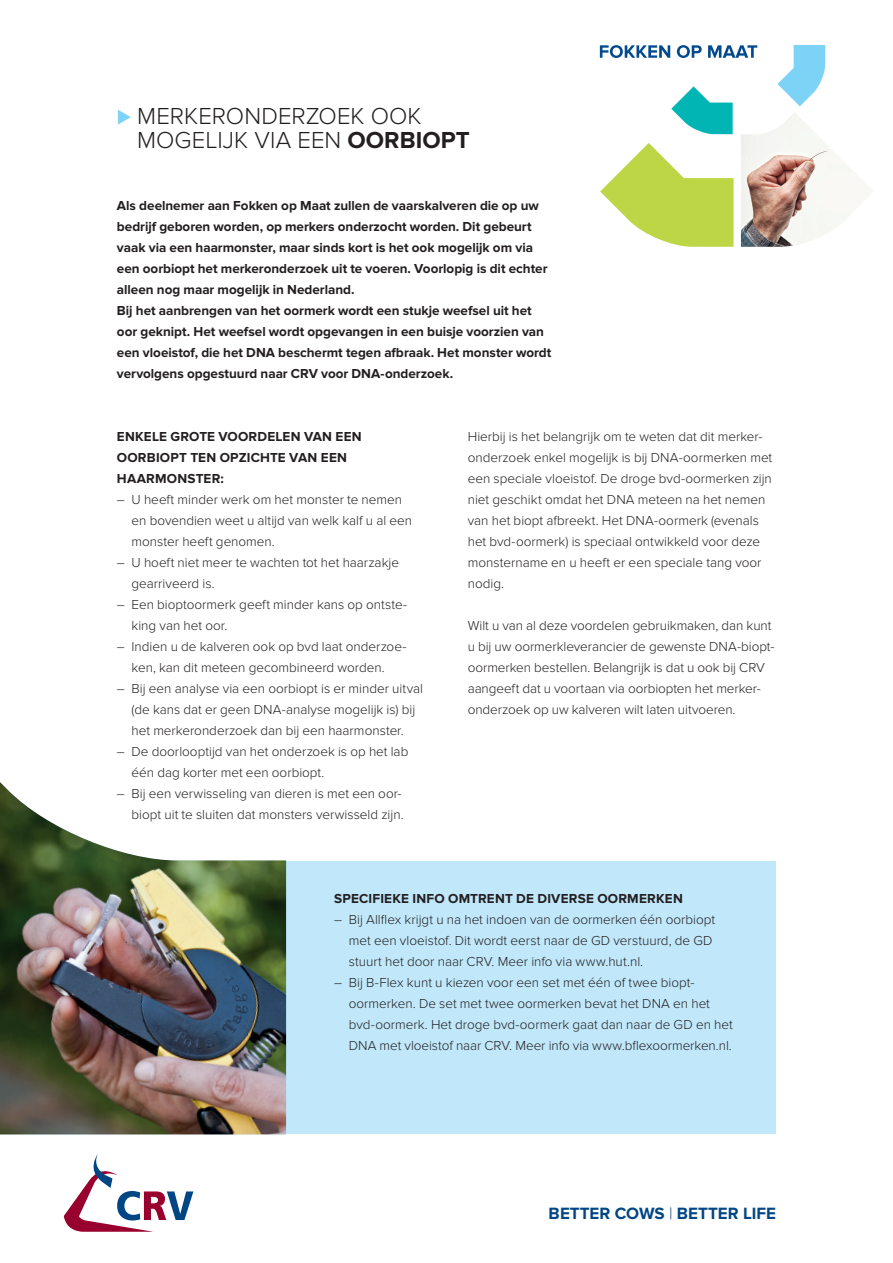
<style>
.page{position:relative;width:893px;height:1263px;background:#fff}
.page>*{position:absolute;margin:0;border:0;box-sizing:border-box;transform-origin:0 0}
.t1{font:300 24px/24px "Proxima Nova";color:#231f20}
.t2{font:700 16.95px "Proxima Nova";color:#004684}
.t3{font:300 13.5px/21px "Proxima Nova";color:#231f20}
.t4{font:700 13.5px/21px "Proxima Nova";color:#231f20}
.s1{font-weight:700;color:#7cd3f6}
.s2{font-weight:700}
.s3{font-weight:300}
</style>
<div class="page">
<div style="left:117px;top:861px;width:659px;height:273px;background:#c0e7fa"></div>
<img style="left:0;top:782px;width:286px;height:352px">
<svg style="left:64px;top:1154px;width:129px;height:78px"></svg>
<svg style="left:600px;top:143px;width:133px;height:104px"></svg>
<img style="left:741px;top:134px;width:132px;height:113px">
<svg style="left:599px;top:45px;width:226px;height:89px"></svg>
<h1 class="t1" style="left:137px;top:104px;width:334px;text-indent:-20px"><span class="s1">⊲</span> MERKERONDERZOEK OOK<br>MOGELIJK VIA EEN <span class="s2">OORBIOPT</span></h1>
<p class="t4" style="left:117px;top:196px;width:436px">Als deelnemer aan Fokken op Maat zullen de vaarskalveren die op uw bedrijf geboren worden, op merkers onderzocht worden. Dit gebeurt vaak via een haarmonster, maar sinds kort is het ook mogelijk om via een oorbiopt het merkeronderzoek uit te voeren. Voorlopig is dit echter alleen nog maar mogelijk in Nederland.<br>Bij het aanbrengen van het oormerk wordt een stukje weefsel uit het oor geknipt. Het weefsel wordt opgevangen in een buisje voorzien van een vloeistof, die het DNA beschermt tegen afbraak. Het monster wordt vervolgens opgestuurd naar CRV voor DNA-onderzoek.</p>
<p class="t4" style="left:117px;top:426px;width:246px">ENKELE GROTE VOORDELEN VAN EEN<br>OORBIOPT TEN OPZICHTE VAN EEN<br>HAARMONSTER:</p>
<p class="t3" style="left:132px;top:489px;width:282px;text-indent:-15px">– U heeft minder werk om het monster te nemen en bovendien weet u altijd van welk kalf u al een monster heeft genomen.</p>
<p class="t3" style="left:132px;top:552px;width:269px;text-indent:-15px">– U hoeft niet meer te wachten tot het haarzakje gearriveerd is.</p>
<p class="t3" style="left:132px;top:594px;width:277px;text-indent:-15px">– Een bioptoormerk geeft minder kans op ontste&shy;king van het oor.</p>
<p class="t3" style="left:117px;top:636px;width:291px;text-align:center">– Indien u de kalveren ook op bvd laat onderzoe&shy;ken, kan dit meteen gecombineerd worden.</p>
<p class="t3" style="left:117px;top:678px;width:308px;text-align:center">– Bij een analyse via een oorbiopt is er minder uitval (de kans dat er geen DNA-analyse mogelijk is) bij<br>het merkeronderzoek dan bij een haarmonster.</p>
<p class="t3" style="left:132px;top:741px;width:278px;text-indent:-15px">– De doorlooptijd van het onderzoek is op het lab één dag korter met een oorbiopt.</p>
<p class="t3" style="left:117px;top:783px;width:288px;text-align:right">– Bij een verwisseling van dieren is met een oor&shy;biopt uit te sluiten dat monsters verwisseld zijn.</p>
<p class="t3" style="left:468px;top:426px;width:306px">Hierbij is het belangrijk om te weten dat dit merker&shy;onderzoek enkel mogelijk is bij DNA-oormerken met een speciale vloeistof. De droge bvd-oormerken zijn niet geschikt omdat het DNA meteen na het nemen van het biopt afbreekt. Het DNA-oormerk (evenals het bvd-oormerk) is speciaal ontwikkeld voor deze monstername en u heeft er een speciale tang voor nodig.</p>
<p class="t3" style="left:468px;top:615px;width:308px">Wilt u van al deze voordelen gebruikmaken, dan kunt u bij uw oormerkleverancier de gewenste DNA-biopt&shy;oormerken bestellen. Belangrijk is dat u ook bij CRV aangeeft dat u voortaan via oorbiopten het merker&shy;onderzoek op uw kalveren wilt laten uitvoeren.</p>
<p class="t4" style="left:334px;top:888px;width:350px">SPECIFIEKE INFO OMTRENT DE DIVERSE OORMERKEN</p>
<p class="t3" style="left:349px;top:909px;width:368px;text-indent:-15px">– Bij Allflex krijgt u na het indoen van de oormerken één oorbiopt met een vloeistof. Dit wordt eerst naar de GD verstuurd, de GD stuurt het door naar CRV. Meer info via www.hut.nl.</p>
<p class="t3" style="left:349px;top:972px;width:385px;text-indent:-15px">– Bij B-Flex kunt u kiezen voor een set met één of twee biopt&shy;oormerken. De set met twee oormerken bevat het DNA en het bvd-oormerk. Het droge bvd-oormerk gaat dan naar de GD en het DNA met vloeistof naar CRV. Meer info via www.bflexoormerken.nl.</p>
<p class="t2" style="left:549px;top:1204px;width:229px">BETTER COWS <span class="s3">|</span> BETTER LIFE</p>
</div>
